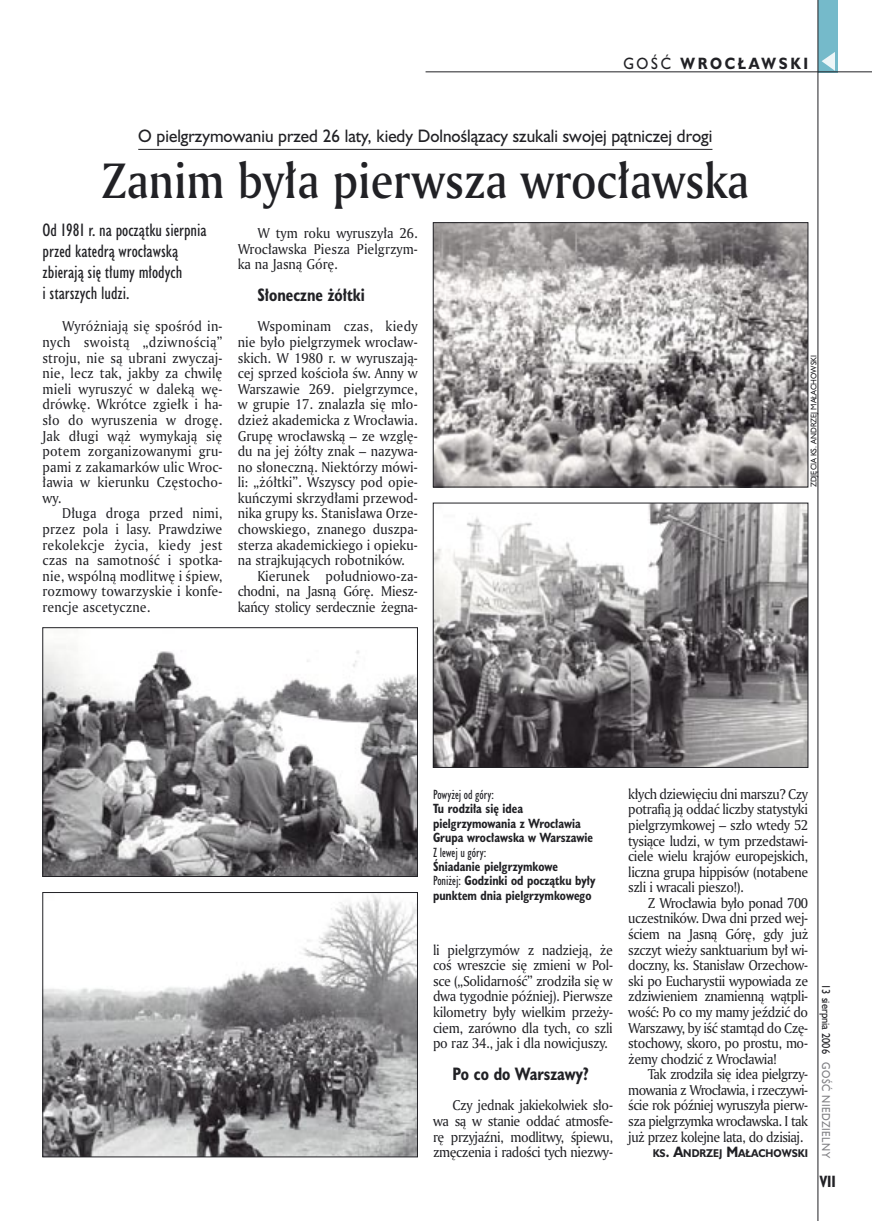
<style>
.page{position:relative;width:872px;height:1221px;background:#fff}
.page>*{position:absolute;margin:0;border:0;box-sizing:border-box;transform-origin:0 0}
._05a_tytyl_AmMd_32_pt{font:48px "Amerigo Md PL";color:#212125;scale:.9 1}
._06-4_lead_lokal_HuCn_11_pt{font:16.5px/21px "Humanst 521 Cn PL";color:#212125}
._04-3_nadtytul_lokal{font:16.5px "Humanst 521 PL";color:#212125;scale:.94 1}
._04_srodtytul_HuCB_11_pt{font:700 16.5px "Humanst 521 Cn PL";color:#212125;scale:.94 1}
._15b_temat_prawo{font:700 15px "Humanst 521 PL";letter-spacing:.2em;color:#212125;scale:.9 1}
._17_pagina_prawa{font:700 15px "Humanst 521 Cn PL";color:#212125;scale:.94 1}
._01_body_tekst{font:13.8px/15.6px "Amerigo PL";letter-spacing:-.02em;color:#212125;text-align:justify;scale:.94 1}
._09_podpis_zdjecia_HuCnB{font:700 12.3px/14.4px "Humanst 521 Cn PL";color:#212125;scale:.94 1}
._09_podpis_zdjecia_HuCnB-2{font:12.3px "Humanst 521 Cn PL";color:#212125;scale:.94 1}
._19a_data_prawa_GOSC{font:10.5px "Humanst 521 PL";letter-spacing:.05em;color:#7f7f83;scale:.9 1}
._19_data_prawa{font:10.5px "Humanst 521 PL";color:#212125;scale:.9 1}
._12a_autor_na_koncu_HuBd{font:700 10.35px "Humanst 521 PL";color:#212125;scale:.9 1}
._09a_autor_zdjecia_Hu_5_pt{font:7.5px "Humanst 521 PL";color:#212125;scale:.94 1}
.s1{font-weight:400}
.s2{font-size:13.8px}
</style>
<div class="page">
<div style="left:818px;top:0;width:19px;height:72px;background:#75baca"></div>
<hr style="left:817px;top:0;width:1px;height:1220px;background:#212125">
<svg style="left:821px;top:52px;width:14px;height:19px"></svg>
<hr style="left:425px;top:72px;width:447px;height:1px;background:#212125">
<hr style="left:138px;top:149px;width:574px;height:1px;background:#212125">
<img style="left:45px;top:645px;width:371px;height:229px">
<div style="left:43px;top:627px;width:375px;height:249px;border:1px solid #212125"></div>
<img style="left:45px;top:894px;width:371px;height:260px">
<div style="left:43px;top:892px;width:375px;height:264px;border:1px solid #212125"></div>
<img style="left:435px;top:505px;width:371px;height:260px">
<div style="left:433px;top:503px;width:375px;height:264px;border:1px solid #212125"></div>
<img style="left:435px;top:224px;width:371px;height:261px">
<div style="left:433px;top:222px;width:375px;height:265px;border:1px solid #212125"></div>
<p class="_15b_temat_prawo" style="left:623px;top:53px;width:207px"><span class="s1">GOŚĆ</span> WROCŁAWSKI</p>
<p class="_04-3_nadtytul_lokal" style="left:138px;top:125px;width:612px">O pielgrzymowaniu przed 26 laty, kiedy Dolnoślązacy szukali swojej pątniczej drogi</p>
<p class="_05a_tytyl_AmMd_32_pt" style="left:101px;top:149px;width:721px">Zanim była pierwsza wrocławska</p>
<p class="_06-4_lead_lokal_HuCn_11_pt" style="left:43px;top:219px;width:166px">Od 1981 r. na początku sierpnia przed katedrą wrocławską zbierają się tłumy młodych<br>i starszych ludzi.</p>
<p class="_01_body_tekst" style="left:43px;top:318px;width:193px;text-indent:20px">Wyróżniają się spośród in&shy;nych swoistą „dziwnością” stroju, nie są ubrani zwyczaj&shy;nie, lecz tak, jakby za chwilę mieli wyruszyć w daleką wę&shy;drówkę. Wkrótce zgiełk i ha&shy;sło do wyruszenia w drogę.<br>Jak długi wąż wymykają się potem zorganizowanymi gru&shy;pami z zakamarków ulic Wroc&shy;ławia w kierunku Częstocho&shy;wy.</p>
<p class="_01_body_tekst" style="left:43px;top:505px;width:193px;text-indent:20px">Długa droga przed nimi, przez pola i lasy. Prawdziwe rekolekcje życia, kiedy jest czas na samotność i spotka&shy;nie, wspólną modlitwę i śpiew, rozmowy towarzyskie i konfe&shy;rencje ascetyczne.</p>
<p class="_01_body_tekst" style="left:238px;top:225px;width:193px;text-indent:20px">W tym roku wyruszyła 26.<br>Wrocławska Piesza Pielgrzym&shy;ka na Jasną Górę.</p>
<p class="_04_srodtytul_HuCB_11_pt" style="left:257px;top:284px;width:116px">Słoneczne żółtki</p>
<p class="_01_body_tekst" style="left:238px;top:318px;width:193px;text-indent:20px">Wspominam czas, kiedy nie było pielgrzymek wrocław&shy;skich. W 1980 r. w wyruszają&shy;cej sprzed kościoła św. Anny w Warszawie 269. pielgrzymce, w grupie 17. znalazła się mło&shy;dzież akademicka z Wrocławia.<br>Grupę wrocławską – ze wzglę&shy;du na jej żółty znak – nazywa&shy;no słoneczną. Niektórzy mówi&shy;li: „żółtki”. Wszyscy pod opie&shy;kuńczymi skrzydłami przewod&shy;nika grupy ks. Stanisława Orze&shy;chowskiego, znanego duszpa&shy;sterza akademickiego i opieku&shy;na strajkujących robotników.</p>
<p class="_01_body_tekst" style="left:238px;top:567px;width:193px;text-indent:20px">Kierunek południowo-za&shy;chodni, na Jasną Górę. Miesz&shy;kańcy stolicy serdecznie żegna-</p>
<p class="_09a_autor_zdjecia_Hu_5_pt" style="left:808px;top:487px;width:142px;rotate:-90deg">ZDJĘCIA KS. ANDRZEJ MAŁACHOWSKI</p>
<p class="_09_podpis_zdjecia_HuCnB-2" style="left:433px;top:786px;width:66px">Powyżej od góry:</p>
<p class="_09_podpis_zdjecia_HuCnB" style="left:433px;top:801px;width:159px">Tu rodziła się idea pielgrzymowania z Wrocławia</p>
<p class="_09_podpis_zdjecia_HuCnB" style="left:433px;top:830px;width:172px">Grupa wrocławska w Warszawie</p>
<p class="_09_podpis_zdjecia_HuCnB-2" style="left:433px;top:844px;width:58px">Z lewej u góry:</p>
<p class="_09_podpis_zdjecia_HuCnB" style="left:433px;top:858px;width:135px">Śniadanie pielgrzymkowe</p>
<p class="_09_podpis_zdjecia_HuCnB" style="left:433px;top:873px;width:174px"><span class="s1">Poniżej:</span> Godzinki od początku były punktem dnia pielgrzymkowego</p>
<p class="_01_body_tekst" style="left:433px;top:941px;width:193px">li pielgrzymów z nadzieją, że coś wreszcie się zmieni w Pol&shy;sce („Solidarność” zrodziła się w dwa tygodnie później). Pierwsze kilometry były wielkim przeży&shy;ciem, zarówno dla tych, co szli po raz 34., jak i dla nowicjuszy.</p>
<p class="_04_srodtytul_HuCB_11_pt" style="left:452px;top:1062px;width:147px">Po co do Warszawy?</p>
<p class="_01_body_tekst" style="left:433px;top:1097px;width:193px;text-indent:20px">Czy jednak jakiekolwiek sło&shy;wa są w stanie oddać atmosfe&shy;rę przyjaźni, modlitwy, śpiewu, zmęczenia i radości tych niezwy-</p>
<p class="_01_body_tekst" style="left:628px;top:785px;width:193px">kłych dziewięciu dni marszu? Czy potrafią ją oddać liczby statystyki pielgrzymkowej – szło wtedy 52 tysiące ludzi, w tym przedstawi&shy;ciele wielu krajów europejskich, liczna grupa hippisów (notabene szli i wracali pieszo!).</p>
<p class="_01_body_tekst" style="left:628px;top:894px;width:193px;text-indent:20px">Z Wrocławia było ponad 700 uczestników. Dwa dni przed wej&shy;ściem na Jasną Górę, gdy już szczyt wieży sanktuarium był wi&shy;doczny, ks. Stanisław Orzechow&shy;ski po Eucharystii wypowiada ze zdziwieniem znamienną wątpli&shy;wość: Po co my mamy jeździć do Warszawy, by iść stamtąd do Czę&shy;stochowy, skoro, po prostu, mo&shy;żemy chodzić z Wrocławia!</p>
<p class="_01_body_tekst" style="left:628px;top:1066px;width:193px;text-indent:20px">Tak zrodziła się idea pielgrzy&shy;mowania z Wrocławia, i rzeczywi&shy;ście rok później wyruszyła pierw&shy;sza pielgrzymka wrocławska. I tak już przez kolejne lata, do dzisiaj.</p>
<p class="_12a_autor_na_koncu_HuBd" style="left:653px;top:1146px;width:174px">KS<span class="s2">. A</span>NDRZEJ <span class="s2">M</span>AŁACHOWSKI</p>
<p class="_19_data_prawa" style="left:833px;top:984px;width:79px;rotate:90deg">13 sierpnia 2006</p>
<p class="_19a_data_prawa_GOSC" style="left:833px;top:1062px;width:108px;rotate:90deg">GOŚĆ NIEDZIELNY</p>
<p class="_17_pagina_prawa" style="left:819px;top:1171px;width:19px">VII</p>
</div>
